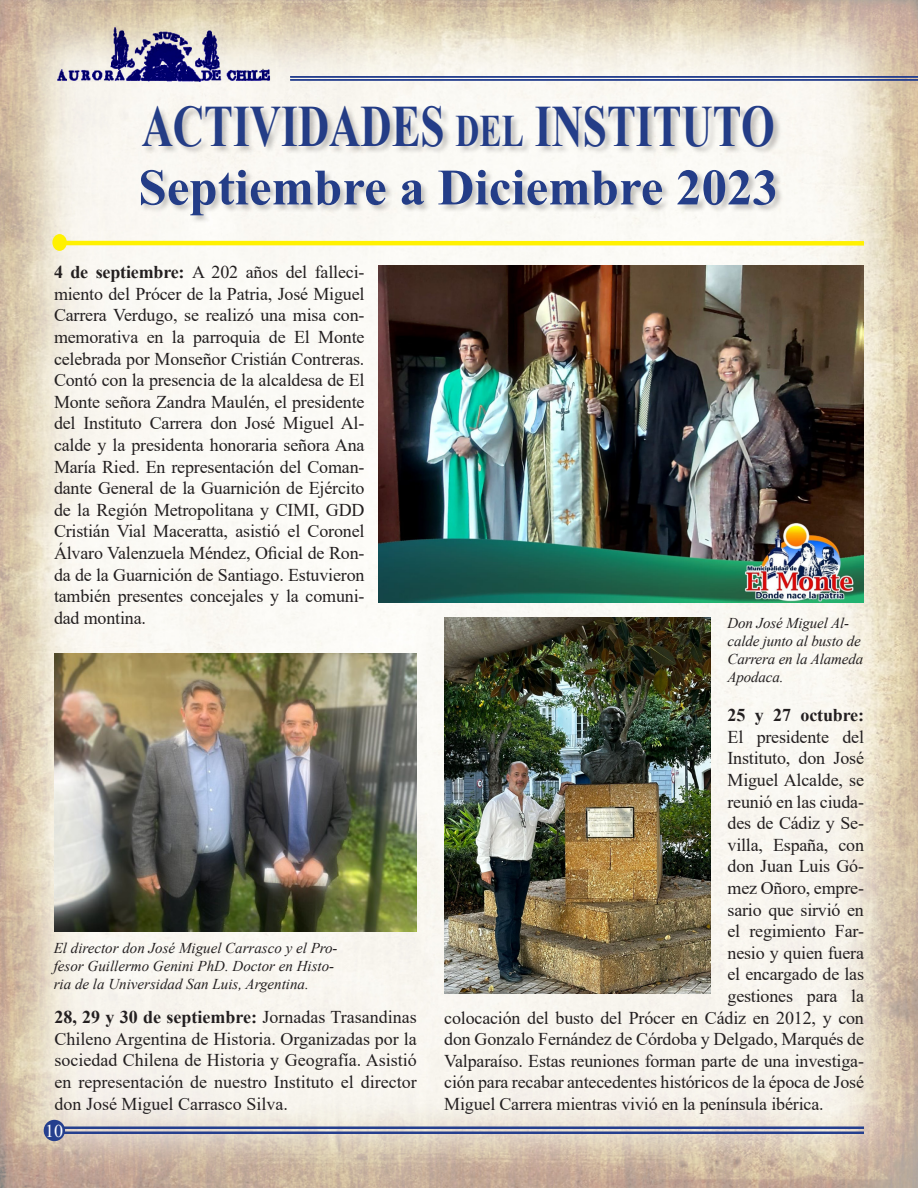
<style>
.page{position:relative;width:918px;height:1188px;background:#fff}
.page>*{position:absolute;margin:0;border:0;box-sizing:border-box;transform-origin:0 0}
.t1{font:700 58.5px "Times New Roman";color:#253f8e;scale:.74 1}
.t2{font:700 51px "Times New Roman";color:#253f8e}
.t3{font:18px/21.6px "Times New Roman";letter-spacing:-.01em;color:#231f20;text-align:justify}
.t4{font:700 18px "Times New Roman";letter-spacing:-.01em;color:#231f20}
.t5{font:18px "Times New Roman";color:#fff}
.t6{font:italic 15px/18px "Times New Roman";color:#231f20}
.s1{font-size:45px}
.s2{font-weight:700}
</style>
<div class="page">
<img style="left:0;top:0;width:918px;height:1188px">
<hr style="left:290px;top:79px;width:628px;height:2px;background:#253f8e">
<hr style="left:290px;top:76px;width:628px;height:2px;background:#253f8e">
<div style="left:44px;top:1120px;width:21px;height:21px;background:#253f8e;border-radius:50%"></div>
<img style="left:54px;top:26px;width:221px;height:56px">
<hr style="left:60px;top:1132px;width:804px;height:2px;background:#253f8e">
<hr style="left:60px;top:1127px;width:804px;height:2px;background:#253f8e">
<div style="left:63px;top:241px;width:801px;height:5px;background:#fff101"></div>
<div style="left:53px;top:235px;width:13px;height:15px;background:#fff101;border-radius:50%"></div>
<div style="left:52px;top:234px;width:15px;height:17px;border:2px solid #fff101;border-radius:50%"></div>
<div style="left:141px;top:106px;width:643px;height:117px;background:#231f20;opacity:.25"></div>
<img style="left:378px;top:266px;width:486px;height:336px">
<img style="left:54px;top:653px;width:363px;height:278px">
<img style="left:444px;top:617px;width:267px;height:377px">
<h1 class="t1" style="left:142px;top:84px;width:857px">ACTIVIDADES <span class="s1">DEL</span> INSTITUTO</h1>
<h2 class="t2" style="left:138px;top:151px;width:641px">Septiembre a Diciembre 2023</h2>
<p class="t3" style="left:54px;top:261px;width:312px"><span class="s2">4 de septiembre:</span> A 202 años del falleci&shy;miento del Prócer de la Patria, José Miguel Carrera Verdugo, se realizó una misa con&shy;memorativa en la parroquia de El Monte celebrada por Monseñor Cristián Contreras.<br>Contó con la presencia de la alcaldesa de El Monte señora Zandra Maulén, el presidente del Instituto Carrera don José Miguel Al&shy;calde y la presidenta honoraria señora Ana María Ried. En representación del Coman&shy;dante General de la Guarnición de Ejército de la Región Metropolitana y CIMI, GDD Cristián Vial Maceratta, asistió el Coronel Álvaro Valenzuela Méndez, Oficial de Ron&shy;da de la Guarnición de Santiago. Estuvieron también presentes concejales y la comuni&shy;dad montina.</p>
<p class="t6" style="left:54px;top:939px;width:285px">El director don José Miguel Carrasco y el Pro&shy;fesor Guillermo Genini PhD. Doctor en Histo&shy;ria de la Universidad San Luis, Argentina.</p>
<p class="t3" style="left:55px;top:1006px;width:364px"><span class="s2">28, 29 y 30 de septiembre:</span> Jornadas Trasandinas Chileno Argentina de Historia. Organizadas por la sociedad Chilena de Historia y Geografía. Asistió en representación de nuestro Instituto el director don José Miguel Carrasco Silva.</p>
<p class="t5" style="left:45px;top:1118px;width:19px">10</p>
<p class="t6" style="left:728px;top:613px;width:137px">Don José Miguel Al&shy;calde junto al busto de<br>Carrera en la Alameda<br>Apodaca.</p>
<p class="t4" style="left:728px;top:702px;width:138px">25 y 27 octubre:</p>
<p class="t3" style="left:728px;top:725px;width:138px">El presidente del</p>
<p class="t3" style="left:728px;top:747px;width:138px">Instituto, don José</p>
<p class="t3" style="left:728px;top:769px;width:138px">Miguel Alcalde, se</p>
<p class="t3" style="left:728px;top:790px;width:138px">reunió en las ciuda-</p>
<p class="t3" style="left:728px;top:812px;width:138px">des de Cádiz y Se-</p>
<p class="t3" style="left:728px;top:833px;width:138px">villa, España, con</p>
<p class="t3" style="left:728px;top:855px;width:138px">don Juan Luis Gó-</p>
<p class="t3" style="left:728px;top:877px;width:138px">mez Oñoro, empre-</p>
<p class="t3" style="left:728px;top:898px;width:138px">sario que sirvió en</p>
<p class="t3" style="left:728px;top:920px;width:138px">el regimiento Far-</p>
<p class="t3" style="left:728px;top:941px;width:138px">nesio y quien fuera</p>
<p class="t3" style="left:728px;top:963px;width:138px">el encargado de las</p>
<p class="t3" style="left:728px;top:985px;width:138px">gestiones para la</p>
<p class="t3" style="left:444px;top:1006px;width:421px">colocación del busto del Prócer en Cádiz en 2012, y con</p>
<p class="t3" style="left:444px;top:1028px;width:421px">don Gonzalo Fernández de Córdoba y Delgado, Marqués de</p>
<p class="t3" style="left:444px;top:1049px;width:421px">Valparaíso. Estas reuniones forman parte de una investiga-</p>
<p class="t3" style="left:444px;top:1071px;width:421px">ción para recabar antecedentes históricos de la época de José</p>
<p class="t3" style="left:444px;top:1093px;width:381px">Miguel Carrera mientras vivió en la península ibérica.</p>
</div>
